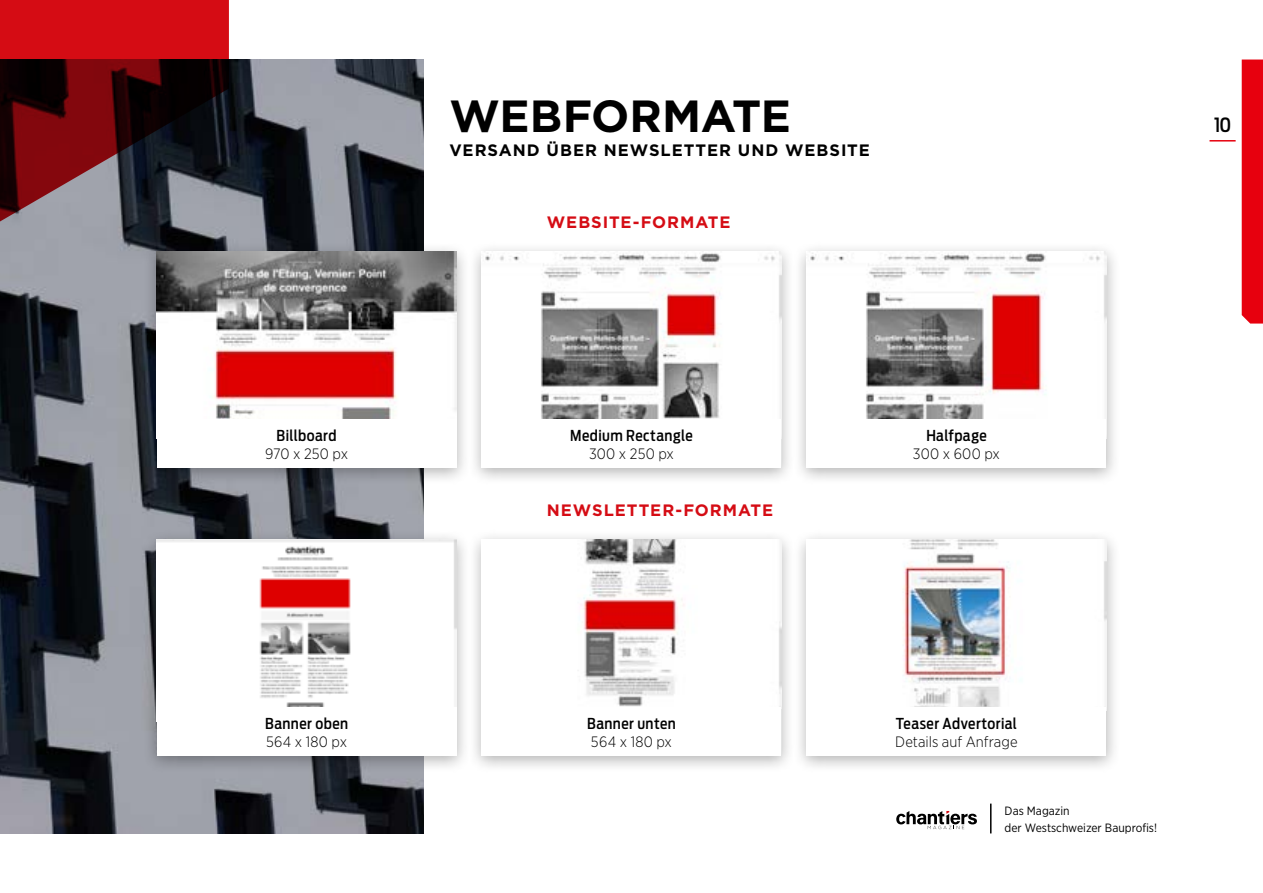
<style>
.page{position:relative;width:1263px;height:893px;background:#fff}
.page>*{position:absolute;margin:0;border:0;box-sizing:border-box;transform-origin:0 0}
.t1{font:700 45px "Gotham";letter-spacing:-.005em;color:#000}
.t2{font:500 19.5px "Antenna Cond";color:#000}
.t3{font:700 16.5px "Gotham";letter-spacing:.055em;color:#d50c14}
.t4{font:700 16.5px "Gotham";letter-spacing:.06em;color:#000}
.t5{font:500 15px "Antenna Cond";letter-spacing:.03em;color:#000}
.t6{font:300 15px "Gotham Narrow";letter-spacing:.01em;color:#000}
.t7{font:12px/16.5px "Gotham Narrow";color:#000}
</style>
<div class="page">
<img style="left:0;top:60px;width:424px;height:774px">
<svg style="left:0;top:0;width:229px;height:229px;background:#6f2127"></svg>
<div style="left:792px;top:241px;width:329px;height:245px;background:#000;opacity:.3"></div>
<img style="left:807px;top:252px;width:299px;height:168px">
<div style="left:792px;top:529px;width:329px;height:245px;background:#000;opacity:.3"></div>
<img style="left:807px;top:540px;width:299px;height:168px">
<div style="left:142px;top:241px;width:329px;height:245px;background:#000;opacity:.3"></div>
<img style="left:157px;top:252px;width:299px;height:168px">
<div style="left:142px;top:529px;width:329px;height:245px;background:#000;opacity:.3"></div>
<img style="left:157px;top:540px;width:299px;height:168px">
<div style="left:467px;top:241px;width:329px;height:245px;background:#000;opacity:.3"></div>
<img style="left:482px;top:252px;width:299px;height:168px">
<div style="left:467px;top:529px;width:329px;height:245px;background:#000;opacity:.3"></div>
<img style="left:482px;top:540px;width:299px;height:168px">
<div style="left:807px;top:420px;width:299px;height:48px;background:#fff"></div>
<div style="left:807px;top:708px;width:299px;height:48px;background:#fff"></div>
<div style="left:482px;top:420px;width:299px;height:48px;background:#fff"></div>
<div style="left:482px;top:708px;width:299px;height:48px;background:#fff"></div>
<div style="left:157px;top:420px;width:299px;height:48px;background:#fff"></div>
<div style="left:157px;top:708px;width:299px;height:48px;background:#fff"></div>
<svg style="left:896px;top:811px;width:81px;height:18px"></svg>
<svg style="left:990px;top:804px;width:1px;height:29px"></svg>
<div style="left:1242px;top:60px;width:21px;height:264px;background:#e7000e"></div>
<hr style="left:1209px;top:140px;width:26px;height:2px;background:#e7000e">
<p class="t5" style="left:277px;top:426px;width:62px">Billboard</p>
<p class="t6" style="left:265px;top:444px;width:84px">970 x 250 px</p>
<p class="t5" style="left:265px;top:714px;width:84px">Banner oben</p>
<p class="t6" style="left:266px;top:732px;width:83px">564 x 180 px</p>
<h1 class="t1" style="left:449px;top:86px;width:343px">WEBFORMATE</h1>
<p class="t4" style="left:449px;top:139px;width:422px">VERSAND ÜBER NEWSLETTER UND WEBSITE</p>
<p class="t3" style="left:547px;top:211px;width:185px">WEBSITE-FORMATE</p>
<p class="t5" style="left:570px;top:426px;width:124px">Medium Rectangle</p>
<p class="t6" style="left:589px;top:444px;width:86px">300 x 250 px</p>
<p class="t3" style="left:547px;top:499px;width:228px">NEWSLETTER-FORMATE</p>
<p class="t5" style="left:926px;top:426px;width:62px">Halfpage</p>
<p class="t6" style="left:913px;top:444px;width:89px">300 x 600 px</p>
<h2 class="t2" style="left:1214px;top:113px;width:19px">10</h2>
<p class="t5" style="left:587px;top:714px;width:90px">Banner unten</p>
<p class="t6" style="left:591px;top:732px;width:83px">564 x 180 px</p>
<p class="t5" style="left:896px;top:714px;width:122px">Teaser Advertorial</p>
<p class="t6" style="left:895px;top:732px;width:124px">Details auf Anfrage</p>
<p class="t7" style="left:1005px;top:802px;width:154px">Das Magazin<br>der Westschweizer Bauprofis!</p>
</div>
